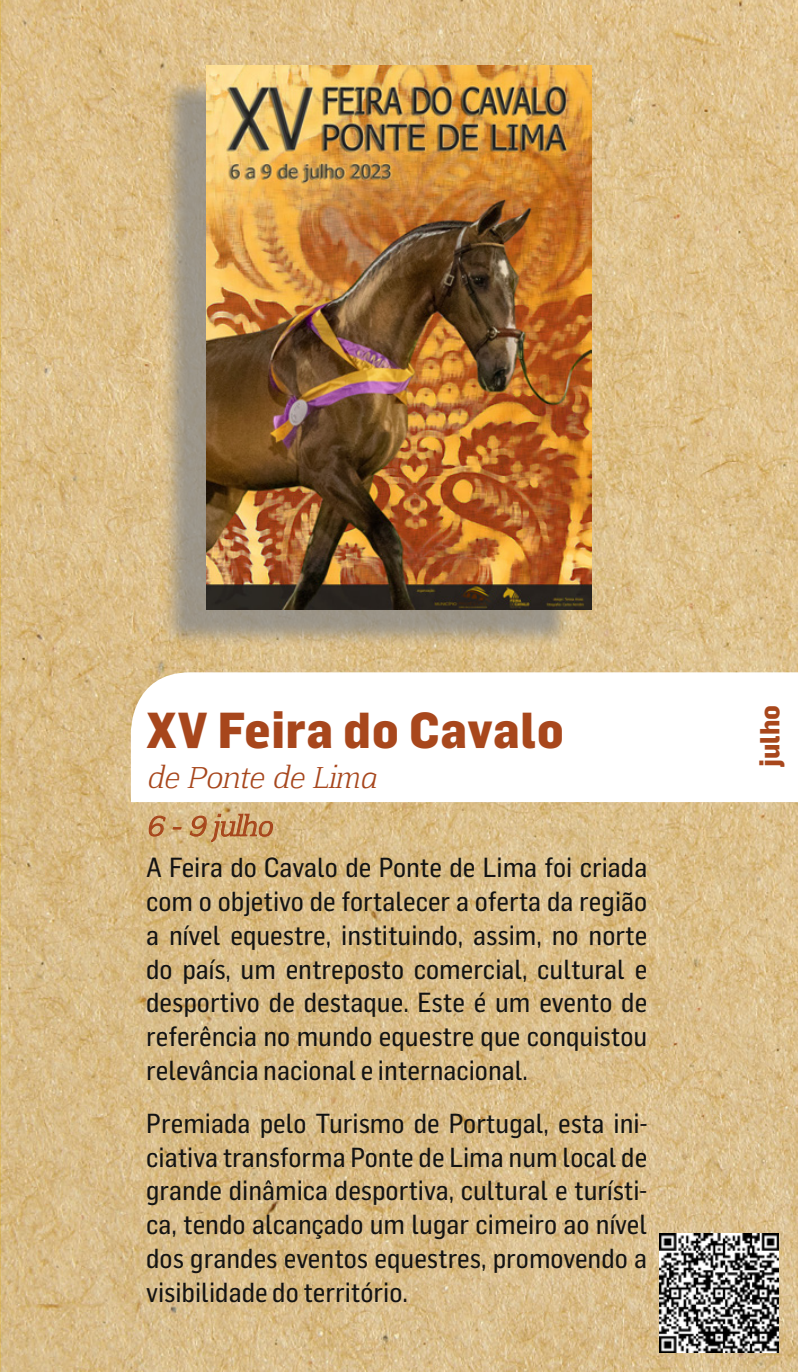
<style>
.page{position:relative;width:798px;height:1372px;background:#fff}
.page>*{position:absolute;margin:0;border:0;box-sizing:border-box;transform-origin:0 0}
.t1{font:800 49.5px "Flama Semicondensed";letter-spacing:.01em;color:#a8471c}
.t2{font:italic 29.25px "Aftaserif";color:#a7461c}
.t3{font:27px/33.8px "Flama Semicond Basic";color:#131313;text-align:justify}
.t4{font:italic 27px "Aftaserif";color:#a7461c}
.t5{font:800 27px "Flama Semicondensed";color:#a8471c}
.s1{color:#a7461c}
.s2{color:#a8471c}
</style>
<div class="page">
<img style="left:0;top:0;width:797px;height:1371px">
<div style="left:161px;top:77px;width:411px;height:571px;background:#878787;opacity:.75"></div>
<img style="left:206px;top:65px;width:385px;height:544px">
<svg style="left:131px;top:672px;width:666px;height:130px"></svg>
<svg style="left:148px;top:815px;width:18px;height:22px"></svg>
<svg style="left:173px;top:827px;width:8px;height:2px"></svg>
<svg style="left:189px;top:813px;width:84px;height:30px;background:#cda06c"></svg>
<img style="left:659px;top:1233px;width:119px;height:119px">
<h1 class="t1" style="left:146px;top:697px;width:419px"><span class="s1">XV Feira</span> do Cavalo</h1>
<p class="t2" style="left:146px;top:759px;width:231px"><span class="s2">de</span> Ponte de Lima</p>
<p class="t4" style="left:146px;top:809px;width:127px">6 - 9 julho</p>
<p class="t3" style="left:146px;top:850px;width:502px">A Feira do Cavalo de Ponte de Lima foi criada com o objetivo de fortalecer a oferta da região a nível equestre, instituindo, assim, no norte do país, um entreposto comercial, cultural e desportivo de destaque. Este é um evento de referência no mundo equestre que conquistou relevância nacional e internacional.</p>
<p class="t3" style="left:146px;top:1105px;width:502px">Premiada pelo Turismo de Portugal, esta ini&shy;ciativa transforma Ponte de Lima num local de grande dinâmica desportiva, cultural e turísti&shy;ca, tendo alcançado um lugar cimeiro ao nível dos grandes eventos equestres, promovendo a visibilidade do território.</p>
<p class="t5" style="left:751px;top:767px;width:64px;rotate:-90deg">julho</p>
</div>
